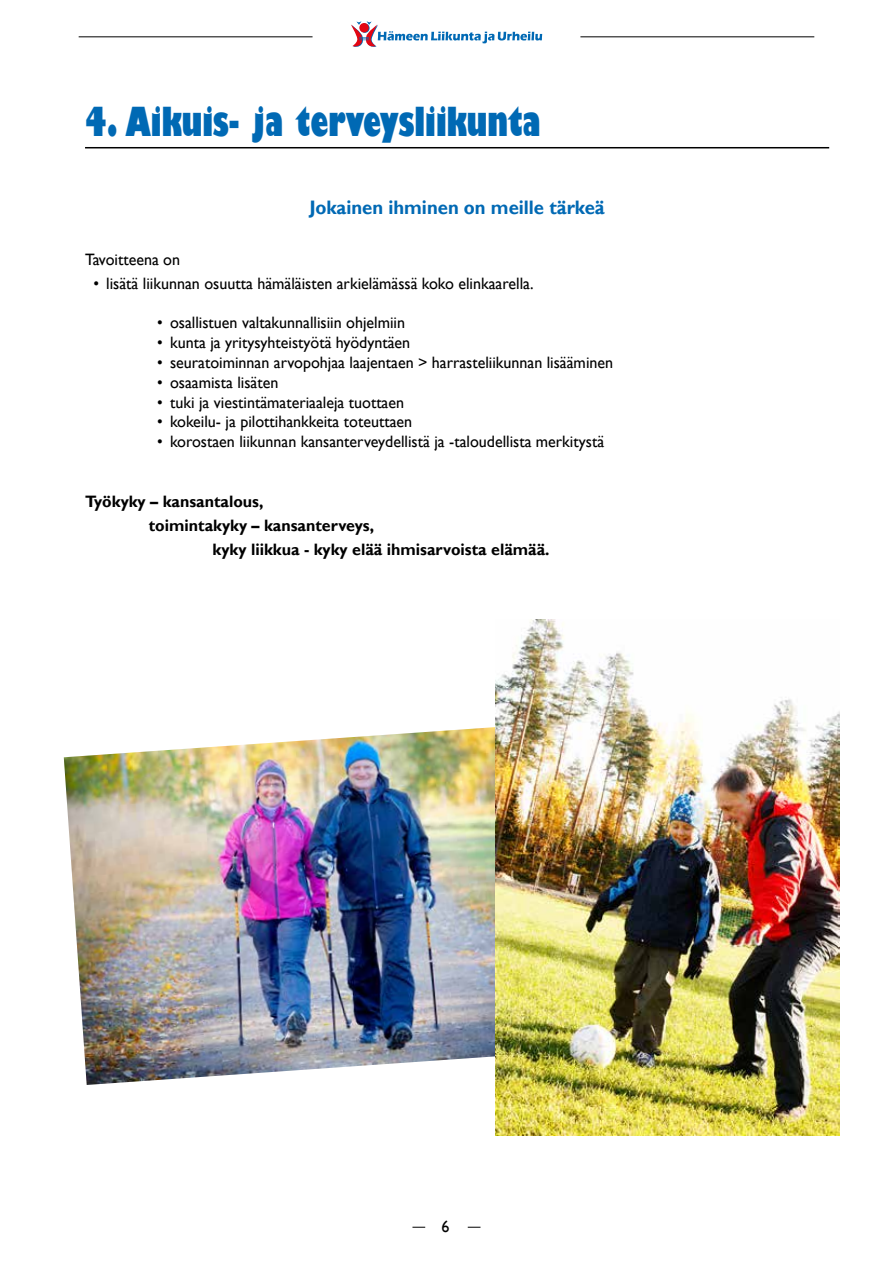
<style>
.page{position:relative;width:893px;height:1263px;background:#fff}
.page>*{position:absolute;margin:0;border:0;box-sizing:border-box;transform-origin:0 0}
.t1{font:800 condensed 39px "Gill Sans";color:#0069b4}
.t2{font:700 19.5px "Gill Sans";color:#0069b4;scale:.95 1}
.t3{font:16.5px "Gill Sans";color:#000}
.t4{font:700 16.5px "Gill Sans";color:#000}
</style>
<div class="page">
<hr style="left:85px;top:147px;width:744px;height:1px;background:#000">
<img style="left:64px;top:727px;width:431px;height:358px">
<img style="left:495px;top:619px;width:345px;height:517px">
<svg style="left:468px;top:1227px;width:12px;height:1px"></svg>
<hr style="left:79px;top:37px;width:234px;height:1px;background:#000">
<hr style="left:580px;top:37px;width:234px;height:1px;background:#000">
<svg style="left:412px;top:1227px;width:13px;height:1px"></svg>
<svg style="left:351px;top:21px;width:191px;height:26px"></svg>
<h1 class="t1" style="left:85px;top:97px;width:457px">4. Aikuis- ja terveysliikunta</h1>
<p class="t2" style="left:310px;top:196px;width:312px">Jokainen ihminen on meille tärkeä</p>
<p class="t3" style="left:85px;top:250px;width:97px">Tavoitteena on</p>
<p class="t3" style="left:94px;top:274px;width:441px">• lisätä liikunnan osuutta hämäläisten arkielämässä koko elinkaarella.</p>
<p class="t3" style="left:157px;top:313px;width:249px">• osallistuen valtakunnallisiin ohjelmiin</p>
<p class="t3" style="left:157px;top:333px;width:254px">• kunta ja yritysyhteistyötä hyödyntäen</p>
<p class="t3" style="left:157px;top:353px;width:457px">• seuratoiminnan arvopohjaa laajentaen &gt; harrasteliikunnan lisääminen</p>
<p class="t3" style="left:157px;top:373px;width:123px">• osaamista lisäten</p>
<p class="t3" style="left:157px;top:392px;width:248px">• tuki ja viestintämateriaaleja tuottaen</p>
<p class="t3" style="left:157px;top:412px;width:256px">• kokeilu- ja pilottihankkeita toteuttaen</p>
<p class="t3" style="left:157px;top:432px;width:448px">• korostaen liikunnan kansanterveydellistä ja -taloudellista merkitystä</p>
<p class="t4" style="left:85px;top:491px;width:180px">Työkyky – kansantalous,</p>
<p class="t4" style="left:149px;top:515px;width:227px">toimintakyky – kansanterveys,</p>
<p class="t4" style="left:213px;top:539px;width:338px">kyky liikkua - kyky elää ihmisarvoista elämää.</p>
<p class="t3" style="left:441px;top:1217px;width:10px">6</p>
</div>
